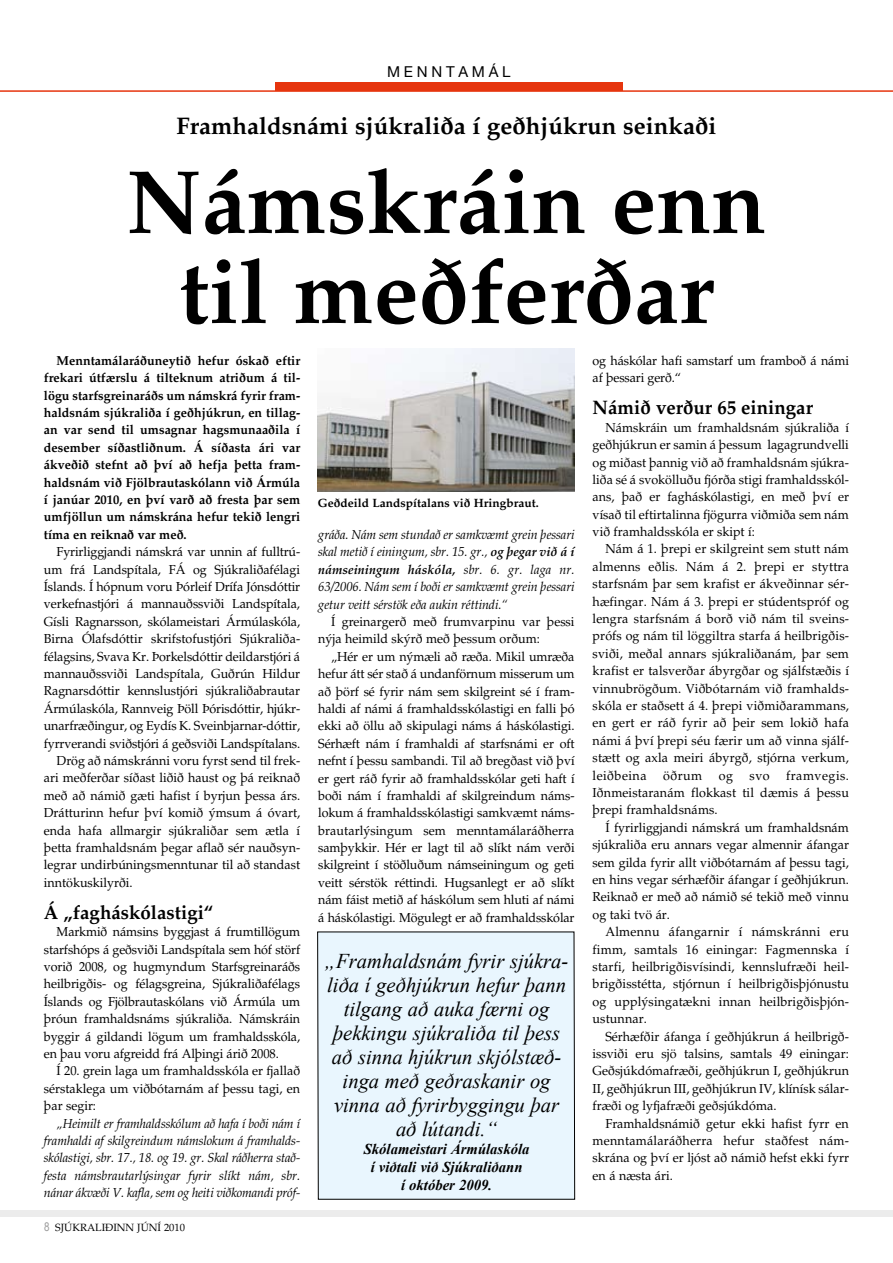
<style>
.page{position:relative;width:893px;height:1263px;background:#fff}
.page>*{position:absolute;margin:0;border:0;box-sizing:border-box;transform-origin:0 0}
.t1{font:700 90px/90px "Palatino IS";color:#000;text-align:center}
.t2{font:700 24px "Palatino IS";color:#000}
.t3{font:italic 21px/24px "Times New Roman";color:#000;text-align:center}
.t4{font:700 19.5px "Palatino IS";color:#000;scale:.96 1}
.t5{font:italic 700 15px/18px "Times New Roman";color:#000;text-align:center}
.t6{font:15px "Helvetica Neue";letter-spacing:.25em;color:#000}
.t7{font:13.05px/17.4px "Palatino IS";color:#000;text-align:justify;scale:.96 1}
.t8{font:italic 13.05px/17.4px "Palatino IS";letter-spacing:-.01em;color:#000;text-align:justify;scale:.96 1}
.t9{font:700 13.05px/17.4px "Palatino IS";color:#000;text-align:justify;scale:.96 1}
.t10{font:700 12px "Palatino IS";color:#000}
.t11{font:10.5px "Palatino IS";color:#000}
.s1{font-family:"Arial Narrow";font-size:12px;color:#9c9c9c}
.s2{font-weight:700}
</style>
<div class="page">
<div style="left:0;top:1210px;width:893px;height:6px;background:#ececec"></div>
<hr style="left:0;top:90px;width:893px;height:2px;background:#e6350e">
<img style="left:318px;top:348px;width:257px;height:144px">
<div style="left:317px;top:931px;width:258px;height:269px;background:#e9f6fe"></div>
<div style="left:275px;top:82px;width:348px;height:8px;background:#e6350e"></div>
<p class="t6" style="left:387px;top:63px;width:125px">MENNTAMÁL</p>
<h2 class="t2" style="left:177px;top:112px;width:541px">Framhaldsnámi sjúkraliða í geðhjúkrun seinkaði</h2>
<h1 class="t1" style="left:127px;top:158px;width:641px">Námskráin enn til meðferðar</h1>
<p class="t9" style="left:44px;top:352px;width:269px;text-indent:13px">Menntamálaráðuneytið hefur óskað eftir frekari útfærslu á tilteknum atriðum á til&shy;lögu starfsgreinaráðs um námskrá fyrir fram&shy;haldsnám sjúkraliða í geðhjúkrun, en tillag&shy;an var send til umsagnar hagsmunaaðila í desember síðastliðnum. Á síðasta ári var ákveðið stefnt að því að hefja þetta fram&shy;haldsnám við Fjölbrautaskólann við Ármúla í janúar 2010, en því varð að fresta þar sem umfjöllun um námskrána hefur tekið lengri tíma en reiknað var með.</p>
<p class="t7" style="left:57px;top:543px;width:255px">Fyrirliggjandi námskrá var unnin af fulltrú-</p>
<p class="t7" style="left:44px;top:561px;width:268px">um frá Landspítala, FÁ og Sjúkraliðafélagi</p>
<p class="t7" style="left:44px;top:578px;width:269px">Íslands. Í hópnum voru Þórleif Drífa Jónsdóttir</p>
<p class="t7" style="left:44px;top:595px;width:268px">verkefnastjóri á mannauðssviði Landspítala,</p>
<p class="t7" style="left:44px;top:613px;width:269px">Gísli Ragnarsson, skólameistari Ármúlaskóla,</p>
<p class="t7" style="left:44px;top:630px;width:269px">Birna Ólafsdóttir skrifstofustjóri Sjúkraliða-</p>
<p class="t7" style="left:44px;top:648px;width:269px">félagsins, Svava Kr. Þorkelsdóttir deildarstjóri á</p>
<p class="t7" style="left:44px;top:665px;width:268px">mannauðssviði Landspítala, Guðrún Hildur</p>
<p class="t7" style="left:44px;top:682px;width:268px">Ragnarsdóttir kennslustjóri sjúkraliðabrautar</p>
<p class="t7" style="left:44px;top:700px;width:269px">Ármúlaskóla, Rannveig Þöll Þórisdóttir, hjúkr-</p>
<p class="t7" style="left:44px;top:717px;width:269px">unarfræðingur, og Eydís K. Sveinbjarnar-dóttir,</p>
<p class="t7" style="left:44px;top:735px;width:269px">fyrrverandi sviðstjóri á geðsviði Landspítalans.</p>
<p class="t7" style="left:57px;top:752px;width:255px">Drög að námskránni voru fyrst send til frek-</p>
<p class="t7" style="left:44px;top:769px;width:269px">ari meðferðar síðast liðið haust og þá reiknað</p>
<p class="t7" style="left:44px;top:787px;width:269px">með að námið gæti hafist í byrjun þessa árs.</p>
<p class="t7" style="left:44px;top:804px;width:269px">Drátturinn hefur því komið ýmsum á óvart,</p>
<p class="t7" style="left:44px;top:822px;width:269px">enda hafa allmargir sjúkraliðar sem ætla í</p>
<p class="t7" style="left:44px;top:839px;width:269px">þetta framhaldsnám þegar aflað sér nauðsyn-</p>
<p class="t7" style="left:44px;top:856px;width:269px">legrar undirbúningsmenntunar til að standast</p>
<p class="t7" style="left:44px;top:874px;width:94px">inntökuskilyrði.</p>
<h3 class="t4" style="left:44px;top:901px;width:178px">Á „fagháskólastigi“</h3>
<p class="t7" style="left:44px;top:923px;width:269px;text-indent:13px">Markmið námsins byggjast á frumtillögum starfshóps á geðsviði Landspítala sem hóf störf vorið 2008, og hugmyndum Starfsgreinaráðs heilbrigðis- og félagsgreina, Sjúkraliðafélags Íslands og Fjölbrautaskólans við Ármúla um þróun framhaldsnáms sjúkraliða. Námskráin byggir á gildandi lögum um framhaldsskóla, en þau voru afgreidd frá Alþingi árið 2008.</p>
<p class="t7" style="left:44px;top:1062px;width:269px;text-indent:13px">Í 20. grein laga um framhaldsskóla er fjallað sérstaklega um viðbótarnám af þessu tagi, en þar segir:</p>
<p class="t8" style="left:44px;top:1115px;width:269px;text-indent:13px">„Heimilt er framhaldsskólum að hafa í boði nám í framhaldi af skilgreindum námslokum á framhalds&shy;skólastigi, sbr. 17., 18. og 19. gr. Skal ráðherra stað&shy;festa námsbrautarlýsingar fyrir slíkt nám, sbr. nánar ákvæði V. kafla, sem og heiti viðkomandi próf-</p>
<p class="t11" style="left:44px;top:1221px;width:143px"><span class="s1">8</span> SJÚKRALIÐINN JÚNÍ 2010</p>
<p class="t10" style="left:318px;top:496px;width:222px">Geðdeild Landspítalans við Hringbraut.</p>
<p class="t8" style="left:318px;top:526px;width:269px">gráða. Nám sem stundað er samkvæmt grein þessari skal metið í einingum, sbr. 15. gr., <span class="s2">og þegar við á í námseiningum háskóla,</span> sbr. 6. gr. laga nr.<br>63/2006. Nám sem í boði er samkvæmt grein þessari getur veitt sérstök eða aukin réttindi.“</p>
<p class="t7" style="left:318px;top:613px;width:269px;text-indent:13px">Í greinargerð með frumvarpinu var þessi nýja heimild skýrð með þessum orðum:</p>
<p class="t7" style="left:318px;top:648px;width:269px;text-indent:13px">„Hér er um nýmæli að ræða. Mikil umræða hefur átt sér stað á undanförnum misserum um að þörf sé fyrir nám sem skilgreint sé í fram&shy;haldi af námi á framhaldsskólastigi en falli þó ekki að öllu að skipulagi náms á háskólastigi.<br>Sérhæft nám í framhaldi af starfsnámi er oft nefnt í þessu sambandi. Til að bregðast við því er gert ráð fyrir að framhaldsskólar geti haft í boði nám í framhaldi af skilgreindum náms&shy;lokum á framhaldsskólastigi samkvæmt náms&shy;brautarlýsingum sem menntamálaráðherra samþykkir. Hér er lagt til að slíkt nám verði skilgreint í stöðluðum námseiningum og geti veitt sérstök réttindi. Hugsanlegt er að slíkt nám fáist metið af háskólum sem hluti af námi á háskólastigi. Mögulegt er að framhaldsskólar</p>
<h3 class="t3" style="left:325px;top:948px;width:245px">„Framhaldsnám fyrir sjúkra&shy;liða í geðhjúkrun hefur þann tilgang að auka færni og þekkingu sjúkraliða til þess að sinna hjúkrun skjólstæð&shy;inga með geðraskanir og vinna að fyrirbyggingu þar að lútandi.“</h3>
<p class="t5" style="left:364px;top:1139px;width:167px">Skólameistari Ármúlaskóla í viðtali við Sjúkraliðann<br>í október 2009.</p>
<p class="t7" style="left:593px;top:352px;width:269px">og háskólar hafi samstarf um framboð á námi af þessari gerð.“</p>
<h3 class="t4" style="left:593px;top:396px;width:231px">Námið verður 65 einingar</h3>
<p class="t7" style="left:593px;top:419px;width:269px;text-indent:13px">Námskráin um framhaldsnám sjúkraliða í geðhjúkrun er samin á þessum lagagrundvelli og miðast þannig við að framhaldsnám sjúkra&shy;liða sé á svokölluðu fjórða stigi framhaldsskól&shy;ans, það er fagháskólastigi, en með því er vísað til eftirtalinna fjögurra viðmiða sem nám við framhaldsskóla er skipt í:</p>
<p class="t7" style="left:593px;top:541px;width:269px;text-indent:13px">Nám á 1. þrepi er skilgreint sem stutt nám almenns eðlis. Nám á 2. þrepi er styttra starfsnám þar sem krafist er ákveðinnar sér&shy;hæfingar. Nám á 3. þrepi er stúdentspróf og lengra starfsnám á borð við nám til sveins&shy;prófs og nám til löggiltra starfa á heilbrigðis&shy;sviði, meðal annars sjúkraliðanám, þar sem krafist er talsverðar ábyrgðar og sjálfstæðis í vinnubrögðum. Viðbótarnám við framhalds&shy;skóla er staðsett á 4. þrepi viðmiðarammans, en gert er ráð fyrir að þeir sem lokið hafa námi á því þrepi séu færir um að vinna sjálf&shy;stætt og axla meiri ábyrgð, stjórna verkum, leiðbeina</p>
<p class="t7" style="left:593px;top:767px;width:269px;text-indent:194px">framvegis.<br>Iðnmeistaranám flokkast til dæmis á þessu þrepi framhaldsnáms.</p>
<p class="t7" style="left:593px;top:819px;width:269px;text-indent:13px">Í fyrirliggjandi námskrá um framhaldsnám sjúkraliða eru annars vegar almennir áfangar sem gilda fyrir allt viðbótarnám af þessu tagi, en hins vegar sérhæfðir áfangar í geðhjúkrun.<br>Reiknað er með að námið sé tekið með vinnu og taki tvö ár.</p>
<p class="t7" style="left:593px;top:923px;width:269px;text-indent:13px">Almennu áfangarnir í námskránni eru fimm, samtals 16 einingar: Fagmennska í starfi, heilbrigðisvísindi, kennslufræði heil&shy;brigðisstétta, stjórnun í heilbrigðisþjónustu og upplýsingatækni innan heilbrigðisþjón&shy;ustunnar.</p>
<p class="t7" style="left:593px;top:1028px;width:269px;text-indent:13px">Sérhæfðir áfanga í geðhjúkrun á heilbrigð&shy;issviði eru sjö talsins, samtals 49 einingar:<br>Geðsjúkdómafræði, geðhjúkrun I, geðhjúkrun II, geðhjúkrun III, geðhjúkrun IV, klínísk sálar&shy;fræði og lyfjafræði geðsjúkdóma.</p>
<p class="t7" style="left:593px;top:1115px;width:269px;text-indent:13px">Framhaldsnámið getur ekki hafist fyrr en menntamálaráðherra hefur staðfest nám&shy;skrána og því er ljóst að námið hefst ekki fyrr en á næsta ári.</p>
<p class="t7" style="left:663px;top:767px;width:42px">öðrum</p>
<p class="t7" style="left:719px;top:767px;width:16px">og</p>
<p class="t7" style="left:749px;top:767px;width:23px">svo</p>
</div>
